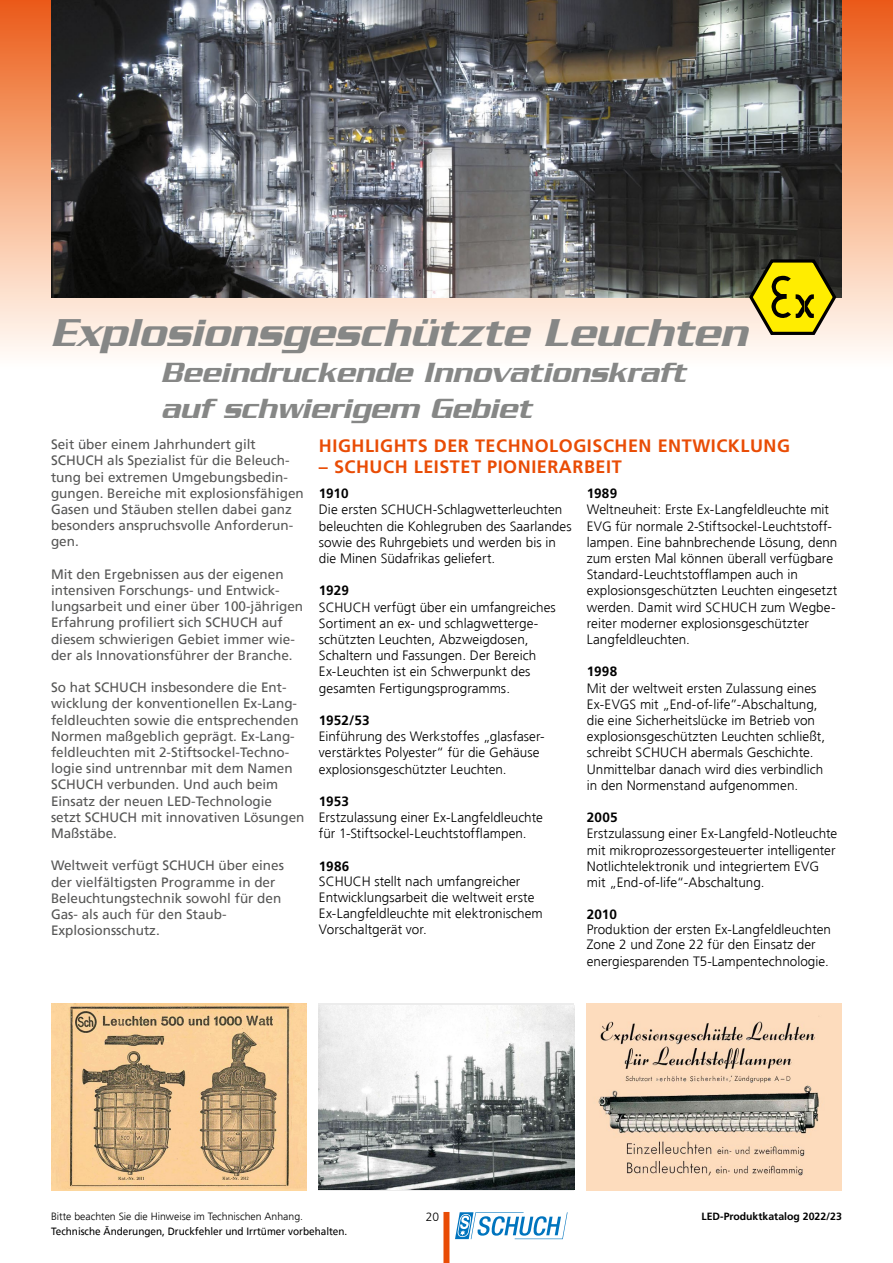
<style>
.page{position:relative;width:893px;height:1263px;background:#fff}
.page>*{position:absolute;margin:0;border:0;box-sizing:border-box;transform-origin:0 0}
.t1{font:italic 500 42px "Serpentine";color:#868786}
.t2{font:italic 500 30px/36px "Serpentine";color:#868786}
.t3{font:700 18px "Frutiger";letter-spacing:.03em;color:#e94c05}
.t4{font:300 13.5px/16.2px "Frutiger";color:#000}
.t5{font:13.5px/16.2px "Frutiger";color:#565655}
.t6{font:700 13.5px "Frutiger";letter-spacing:.005em;color:#000}
.t7{font:300 12px "Frutiger";color:#000}
.t8{font:10.5px "Frutiger";color:#000;scale:.95 1}
.t9{font:300 10.5px "Frutiger";color:#000}
.t10{font:700 10.5px "Frutiger";color:#000}
</style>
<div class="page">
<div style="left:0;top:0;width:893px;height:370px;background:linear-gradient(to bottom,#ec5d16,#fffffd)"></div>
<svg style="left:455px;top:1212px;width:113px;height:27px"></svg>
<div style="left:443px;top:1212px;width:6px;height:51px;background:#e94c05"></div>
<img style="left:51px;top:0;width:791px;height:298px">
<svg style="left:747px;top:258px;width:91px;height:80px"></svg>
<img style="left:51px;top:1003px;width:255px;height:188px">
<img style="left:587px;top:1003px;width:255px;height:188px">
<img style="left:319px;top:1005px;width:255px;height:185px">
<h1 class="t1" style="left:51px;top:309px;width:697px">Explosionsgeschützte Leuchten</h1>
<h2 class="t2" style="left:161px;top:354px;width:526px">Beeindruckende Innovationskraft auf schwierigem Gebiet</h2>
<p class="t5" style="left:51px;top:436px;width:254px">Seit über einem Jahrhundert gilt<br>SCHUCH als Spezialist für die Beleuch&shy;tung bei extremen Umgebungsbedin&shy;gungen. Bereiche mit explosionsfähigen<br>Gasen und Stäuben stellen dabei ganz besonders anspruchsvolle Anforderun&shy;gen.</p>
<p class="t5" style="left:51px;top:566px;width:254px">Mit den Ergebnissen aus der eigenen intensiven Forschungs- und Entwick&shy;lungsarbeit und einer über 100-jährigen Erfahrung profiliert sich SCHUCH auf diesem schwierigen Gebiet immer wie&shy;der als Innovationsführer der Branche.</p>
<p class="t5" style="left:51px;top:679px;width:255px">So hat SCHUCH insbesondere die Ent&shy;wicklung der konventionellen Ex-Lang&shy;feldleuchten sowie die entsprechenden Normen maßgeblich geprägt. Ex-Lang&shy;feldleuchten mit 2-Stiftsockel-Techno&shy;logie sind untrennbar mit dem Namen SCHUCH verbunden. Und auch beim Einsatz der neuen LED-Technologie setzt SCHUCH mit innovativen Lösungen Maßstäbe.</p>
<p class="t5" style="left:51px;top:858px;width:234px">Weltweit verfügt SCHUCH über eines der vielfältigsten Programme in der<br>Beleuchtungstechnik sowohl für den<br>Gas- als auch für den Staub-<br>Explosionsschutz.</p>
<h3 class="t3" style="left:319px;top:435px;width:473px">HIGH LIGHTS DER TECH NOLOGISCH EN ENTWICKLUNG</h3>
<h3 class="t3" style="left:319px;top:456px;width:304px">– SCH UCH LEISTET PIONIERARBEIT</h3>
<p class="t6" style="left:319px;top:485px;width:31px">1910</p>
<p class="t4" style="left:319px;top:502px;width:254px">Die ersten SCHUCH-Schlagwetterleuchten beleuchten die Kohlegruben des Saarlandes sowie des Ruhrgebiets und werden bis in die Minen Südafrikas geliefert.</p>
<p class="t6" style="left:319px;top:583px;width:31px">1929</p>
<p class="t4" style="left:319px;top:599px;width:238px">SCHUCH verfügt über ein umfangreiches Sortiment an ex- und schlagwetterge&shy;schützten Leuchten, Abzweigdosen, Schaltern und Fassungen. Der Bereich Ex-Leuchten ist ein Schwerpunkt des gesamten Fertigungsprogramms.</p>
<p class="t6" style="left:319px;top:712px;width:52px">1952/53</p>
<p class="t4" style="left:319px;top:728px;width:227px">Einführung des Werkstoffes „glasfaser&shy;verstärktes Polyester“ für die Gehäuse explosionsgeschützter Leuchten.</p>
<p class="t6" style="left:319px;top:793px;width:32px">1953</p>
<p class="t4" style="left:319px;top:809px;width:225px">Erstzulassung einer Ex-Langfeldleuchte für 1-Stiftsockel-Leuchtstofflampen.</p>
<p class="t6" style="left:319px;top:858px;width:32px">1986</p>
<p class="t4" style="left:319px;top:873px;width:225px">SCHUCH stellt nach umfangreicher Entwicklungsarbeit die weltweit erste Ex-Langfeldleuchte mit elektronischem Vorschaltgerät vor.</p>
<p class="t6" style="left:587px;top:485px;width:32px">1989</p>
<p class="t4" style="left:587px;top:502px;width:252px">Weltneuheit: Erste Ex-Langfeldleuchte mit EVG für normale 2-Stiftsockel-Leuchtstoff&shy;lampen. Eine bahnbrechende Lösung, denn zum ersten Mal können überall verfügbare Standard-Leuchtstofflampen auch in explosionsgeschützten Leuchten eingesetzt werden. Damit wird SCHUCH zum Wegbe&shy;reiter moderner explosionsgeschützter Langfeldleuchten.</p>
<p class="t6" style="left:587px;top:664px;width:32px">1998</p>
<p class="t4" style="left:587px;top:680px;width:240px">Mit der weltweit ersten Zulassung eines Ex-EVGS mit „End-of-life”-Abschaltung, die eine Sicherheitslücke im Betrieb von explosionsgeschützten Leuchten schließt, schreibt SCHUCH abermals Geschichte.<br>Unmittelbar danach wird dies verbindlich in den Normenstand aufgenommen.</p>
<p class="t6" style="left:587px;top:809px;width:32px">2005</p>
<p class="t4" style="left:587px;top:826px;width:252px">Erstzulassung einer Ex-Langfeld-Notleuchte mit mikroprozessorgesteuerter intelligenter Notlichtelektronik und integriertem EVG mit „End-of-life“-Abschaltung.</p>
<p class="t6" style="left:587px;top:907px;width:32px">2010</p>
<p class="t4" style="left:587px;top:922px;width:246px;line-height:15.6px">Produktion der ersten Ex-Langfeldleuchten<br>Zone 2 und Zone 22 für den Einsatz der energiesparenden T5-Lampentechnologie.</p>
<p class="t9" style="left:51px;top:1210px;width:254px">Bitte beachten Sie die Hinweise im Technischen Anhang.</p>
<p class="t7" style="left:426px;top:1210px;width:15px">20</p>
<p class="t10" style="left:701px;top:1210px;width:142px">LED-PRODUKTKATALOG 2022/23</p>
<p class="t8" style="left:51px;top:1225px;width:313px">Technische Änderungen, Druckfehler und Irrtümer vorbehalten.</p>
</div>
